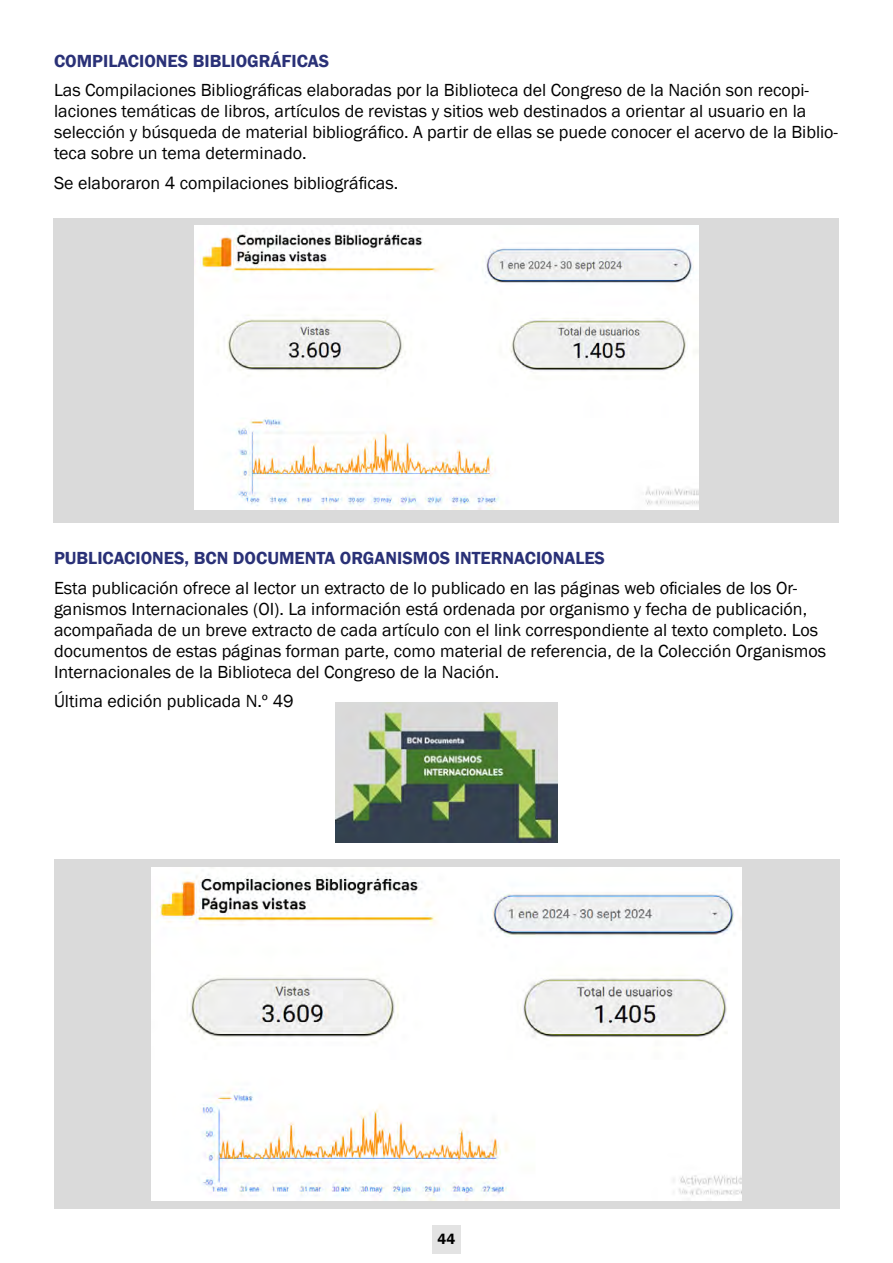
<style>
.page{position:relative;width:893px;height:1263px;background:#fff}
.page>*{position:absolute;margin:0;border:0;box-sizing:border-box;transform-origin:0 0}
.t1{font:18px/21px "Franklin Gothic";color:#000}
.t2{font:600 18px "Franklin Gothic";color:#2a3177}
.t3{font:600 15px "Franklin Gothic";color:#000}
</style>
<div class="page">
<div style="left:432px;top:1225px;width:29px;height:29px;background:#e3e3e3"></div>
<div style="left:53px;top:219px;width:785px;height:304px;background:#dadada"></div>
<div style="left:54px;top:859px;width:785px;height:350px;background:#dadada"></div>
<img style="left:336px;top:703px;width:221px;height:139px">
<img style="left:195px;top:226px;width:503px;height:284px">
<img style="left:152px;top:868px;width:589px;height:332px">
<p class="t2" style="left:54px;top:50px;width:277px">COMPILACIONES BIBLIOGRÁFICAS</p>
<p class="t1" style="left:54px;top:80px;width:786px">Las Compilaciones Bibliográficas elaboradas por la Biblioteca del Congreso de la Nación son recopi&shy;laciones temáticas de libros, artículos de revistas y sitios web destinados a orientar al usuario en la selección y búsqueda de material bibliográfico. A partir de ellas se puede conocer el acervo de la Biblio&shy;teca sobre un tema determinado.</p>
<p class="t1" style="left:54px;top:173px;width:346px">Se elaboraron 4 compilaciones bibliográficas.</p>
<p class="t2" style="left:54px;top:547px;width:553px">PUBLICACIONES, BCN DOCUMENTA ORGANISMOS INTERNACIONALES</p>
<p class="t1" style="left:54px;top:578px;width:774px">Esta publicación ofrece al lector un extracto de lo publicado en las páginas web oficiales de los Or&shy;ganismos Internacionales (OI). La información está ordenada por organismo y fecha de publicación, acompañada de un breve extracto de cada artículo con el link correspondiente al texto completo. Los documentos de estas páginas forman parte, como material de referencia, de la Colección Organismos Internacionales de la Biblioteca del Congreso de la Nación.</p>
<p class="t1" style="left:54px;top:691px;width:241px">Última edición publicada N.º 49</p>
<p class="t3" style="left:438px;top:1230px;width:19px">44</p>
</div>
